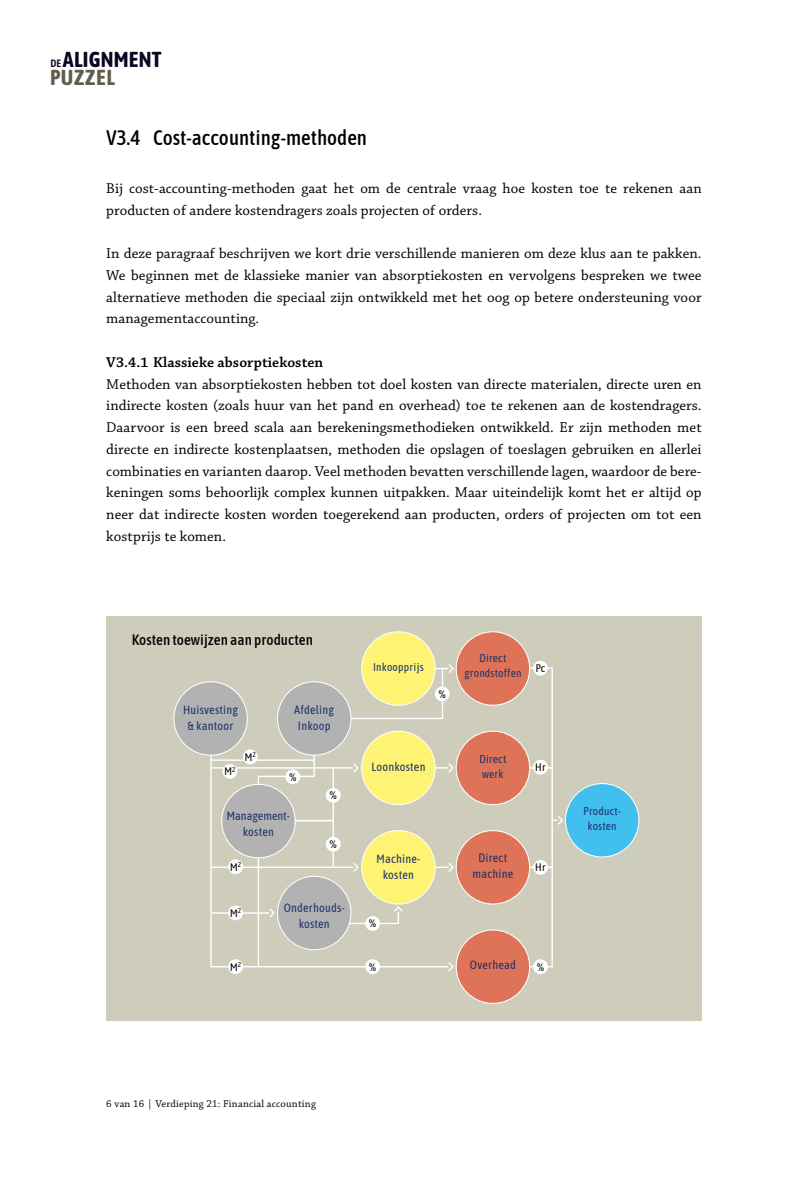
<style>
.page{position:relative;width:808px;height:1191px;background:#fff}
.page>*{position:absolute;margin:0;border:0;box-sizing:border-box;transform-origin:0 0}
.t1{font:700 21.6px/17.5px "Asap Condensed";letter-spacing:.01em;color:#080622}
.t2{font:500 21px "Asap Condensed";color:#000}
.t3{font:15px/21.8px "Chaparral Pro";letter-spacing:.005em;color:#000;text-align:justify}
.t4{font:600 15px "Chaparral Pro";letter-spacing:.005em;color:#000}
.t5{font:500 15px "Asap Condensed";letter-spacing:.005em;color:#000}
.t6{font:12px/15.8px "Asap Condensed";letter-spacing:.02em;color:#1f326c;text-align:center}
.t7{font:12px/15.8px "Asap Condensed";color:#1f326c;text-align:center}
.t8{font:11.25px/15px "Asap Condensed";letter-spacing:.02em;color:#1f326c;text-align:center}
.t9{font:10.95px "Asap Condensed";color:#000}
.t10{font:10.5px "Chaparral Pro";letter-spacing:.02em;color:#000}
.s1{font-weight:600;font-size:10.5px}
.s2{color:#625c4b}
</style>
<div class="page">
<div style="left:106px;top:616px;width:596px;height:404px;background:#cecdbb"></div>
<svg style="left:331px;top:664px;width:123px;height:56px"></svg>
<hr style="left:413px;top:668px;width:35px;height:1px;background:#fff">
<svg style="left:450px;top:764px;width:4px;height:8px"></svg>
<svg style="left:450px;top:864px;width:4px;height:7px"></svg>
<svg style="left:448px;top:963px;width:6px;height:8px"></svg>
<svg style="left:210px;top:742px;width:240px;height:226px"></svg>
<div style="left:174px;top:682px;width:73px;height:73px;background:#b3b2b2;border-radius:50%"></div>
<div style="left:173px;top:681px;width:75px;height:74px;border:1px solid #fff;border-radius:50%"></div>
<div style="left:277px;top:682px;width:74px;height:73px;background:#b3b2b2;border-radius:50%"></div>
<div style="left:277px;top:876px;width:74px;height:73px;background:#b3b2b2;border-radius:50%"></div>
<div style="left:362px;top:632px;width:73px;height:73px;background:#fff374;border-radius:50%"></div>
<div style="left:361px;top:631px;width:75px;height:75px;border:1px solid #fff;border-radius:50%"></div>
<div style="left:456px;top:632px;width:74px;height:73px;background:#df7357;border-radius:50%"></div>
<div style="left:456px;top:631px;width:74px;height:75px;border:1px solid #fff;border-radius:50%"></div>
<div style="left:362px;top:731px;width:73px;height:73px;background:#fff374;border-radius:50%"></div>
<div style="left:361px;top:730px;width:75px;height:75px;border:1px solid #fff;border-radius:50%"></div>
<div style="left:456px;top:731px;width:74px;height:73px;background:#df7357;border-radius:50%"></div>
<div style="left:565px;top:783px;width:74px;height:74px;background:#41c0f0;border-radius:50%"></div>
<div style="left:565px;top:783px;width:74px;height:74px;border:1px solid #fff;border-radius:50%"></div>
<div style="left:362px;top:830px;width:73px;height:74px;background:#fff374;border-radius:50%"></div>
<div style="left:361px;top:830px;width:75px;height:74px;border:1px solid #fff;border-radius:50%"></div>
<div style="left:456px;top:830px;width:74px;height:74px;background:#df7357;border-radius:50%"></div>
<div style="left:456px;top:930px;width:74px;height:73px;background:#df7357;border-radius:50%"></div>
<div style="left:456px;top:929px;width:74px;height:75px;border:1px solid #fff;border-radius:50%"></div>
<svg style="left:352px;top:762px;width:8px;height:11px"></svg>
<hr style="left:211px;top:767px;width:142px;height:1px;background:#fff">
<svg style="left:352px;top:861px;width:8px;height:12px"></svg>
<hr style="left:211px;top:866px;width:142px;height:2px;background:#fff">
<svg style="left:257px;top:741px;width:59px;height:227px"></svg>
<hr style="left:212px;top:912px;width:57px;height:1px;background:#fff">
<svg style="left:515px;top:667px;width:48px;height:301px"></svg>
<div style="left:222px;top:784px;width:73px;height:73px;background:#b3b2b2;border-radius:50%"></div>
<div style="left:221px;top:784px;width:75px;height:74px;border:1px solid #fff;border-radius:50%"></div>
<hr style="left:211px;top:759px;width:103px;height:2px;background:#fff">
<hr style="left:333px;top:768px;width:1px;height:99px;background:#fff">
<div style="left:533px;top:759px;width:15px;height:15px;background:#fff;border-radius:50%"></div>
<div style="left:533px;top:860px;width:15px;height:14px;background:#fff;border-radius:50%"></div>
<div style="left:533px;top:959px;width:15px;height:15px;background:#fff;border-radius:50%"></div>
<div style="left:365px;top:959px;width:15px;height:15px;background:#fff;border-radius:50%"></div>
<div style="left:228px;top:959px;width:15px;height:15px;background:#fff;border-radius:50%"></div>
<div style="left:228px;top:905px;width:15px;height:15px;background:#fff;border-radius:50%"></div>
<div style="left:228px;top:859px;width:15px;height:15px;background:#fff;border-radius:50%"></div>
<div style="left:365px;top:916px;width:15px;height:15px;background:#fff;border-radius:50%"></div>
<div style="left:533px;top:660px;width:15px;height:15px;background:#fff;border-radius:50%"></div>
<div style="left:326px;top:836px;width:15px;height:15px;background:#fff;border-radius:50%"></div>
<div style="left:326px;top:788px;width:15px;height:14px;background:#fff;border-radius:50%"></div>
<div style="left:285px;top:769px;width:15px;height:15px;background:#fff;border-radius:50%"></div>
<div style="left:222px;top:764px;width:15px;height:14px;background:#fff;border-radius:50%"></div>
<div style="left:243px;top:749px;width:15px;height:15px;background:#fff;border-radius:50%"></div>
<div style="left:435px;top:686px;width:15px;height:15px;background:#fff;border-radius:50%"></div>
<h1 class="t1" style="left:50px;top:50px;width:113px"><span class="s1">DE</span>ALIGNMENT<br><span class="s2">PUZZEL</span></h1>
<h2 class="t2" style="left:106px;top:123px;width:262px">V3.4 Cost-accounting-methoden</h2>
<p class="t3" style="left:106px;top:178px;width:597px">Bij cost-accounting-methoden gaat het om de centrale vraag hoe kosten toe te rekenen aan producten of andere kostendragers zoals projecten of orders.</p>
<p class="t3" style="left:106px;top:243px;width:597px">In deze paragraaf beschrijven we kort drie verschillende manieren om deze klus aan te pakken.<br>We beginnen met de klassieke manier van absorptiekosten en vervolgens bespreken we twee alternatieve methoden die speciaal zijn ontwikkeld met het oog op betere ondersteuning voor managementaccounting.</p>
<p class="t4" style="left:106px;top:354px;width:218px">V3.4.1 Klassieke absorptiekosten</p>
<p class="t3" style="left:106px;top:374px;width:597px">Methoden van absorptiekosten hebben tot doel kosten van directe materialen, directe uren en indirecte kosten (zoals huur van het pand en overhead) toe te rekenen aan de kostendragers.<br>Daarvoor is een breed scala aan berekeningsmethodieken ontwikkeld. Er zijn methoden met directe en indirecte kostenplaatsen, methoden die opslagen of toeslagen gebruiken en allerlei combinaties en varianten daarop. Veel methoden bevatten verschillende lagen, waardoor de bere&shy;keningen soms behoorlijk complex kunnen uitpakken. Maar uiteindelijk komt het er altijd op neer dat indirecte kosten worden toegerekend aan producten, orders of projecten om tot een kostprijs te komen.</p>
<p class="t5" style="left:132px;top:629px;width:183px">Kosten toewijzen aan producten</p>
<p class="t6" style="left:183px;top:701px;width:57px">Huisvesting &amp; kantoor</p>
<p class="t6" style="left:294px;top:701px;width:42px">Afdeling<br>Inkoop</p>
<p class="t9" style="left:224px;top:764px;width:13px">M<sup>2</sup></p>
<p class="t9" style="left:245px;top:749px;width:13px">M<sup>2</sup></p>
<p class="t9" style="left:289px;top:769px;width:9px">%</p>
<p class="t7" style="left:227px;top:807px;width:64px">Management&shy;kosten</p>
<p class="t9" style="left:230px;top:859px;width:13px">M<sup>2</sup></p>
<p class="t9" style="left:329px;top:788px;width:9px">%</p>
<p class="t9" style="left:329px;top:836px;width:9px">%</p>
<p class="t9" style="left:230px;top:905px;width:13px">M<sup>2</sup></p>
<p class="t6" style="left:284px;top:899px;width:63px">Onderhouds&shy;kosten</p>
<p class="t8" style="left:373px;top:658px;width:52px">Inkoopprijs</p>
<p class="t8" style="left:464px;top:649px;width:59px">Direct grondstoffen</p>
<p class="t9" style="left:438px;top:686px;width:9px">%</p>
<p class="t9" style="left:536px;top:660px;width:11px">Pc</p>
<p class="t6" style="left:371px;top:758px;width:56px">Loonkosten</p>
<p class="t8" style="left:479px;top:751px;width:28px;text-align:left">Direct werk</p>
<p class="t9" style="left:535px;top:759px;width:12px">Hr</p>
<p class="t6" style="left:376px;top:850px;width:45px">Machine&shy;kosten</p>
<p class="t6" style="left:472px;top:849px;width:42px">Direct machine</p>
<p class="t9" style="left:369px;top:916px;width:9px">%</p>
<p class="t9" style="left:535px;top:860px;width:12px">Hr</p>
<p class="t6" style="left:470px;top:956px;width:47px">Overhead</p>
<p class="t9" style="left:230px;top:959px;width:13px">M<sup>2</sup></p>
<p class="t9" style="left:369px;top:959px;width:9px">%</p>
<p class="t9" style="left:537px;top:959px;width:9px">%</p>
<p class="t8" style="left:583px;top:803px;width:39px">Product&shy;kosten</p>
<p class="t10" style="left:106px;top:1097px;width:211px">6 van 16 | Verdieping 21: Financial accounting</p>
</div>
